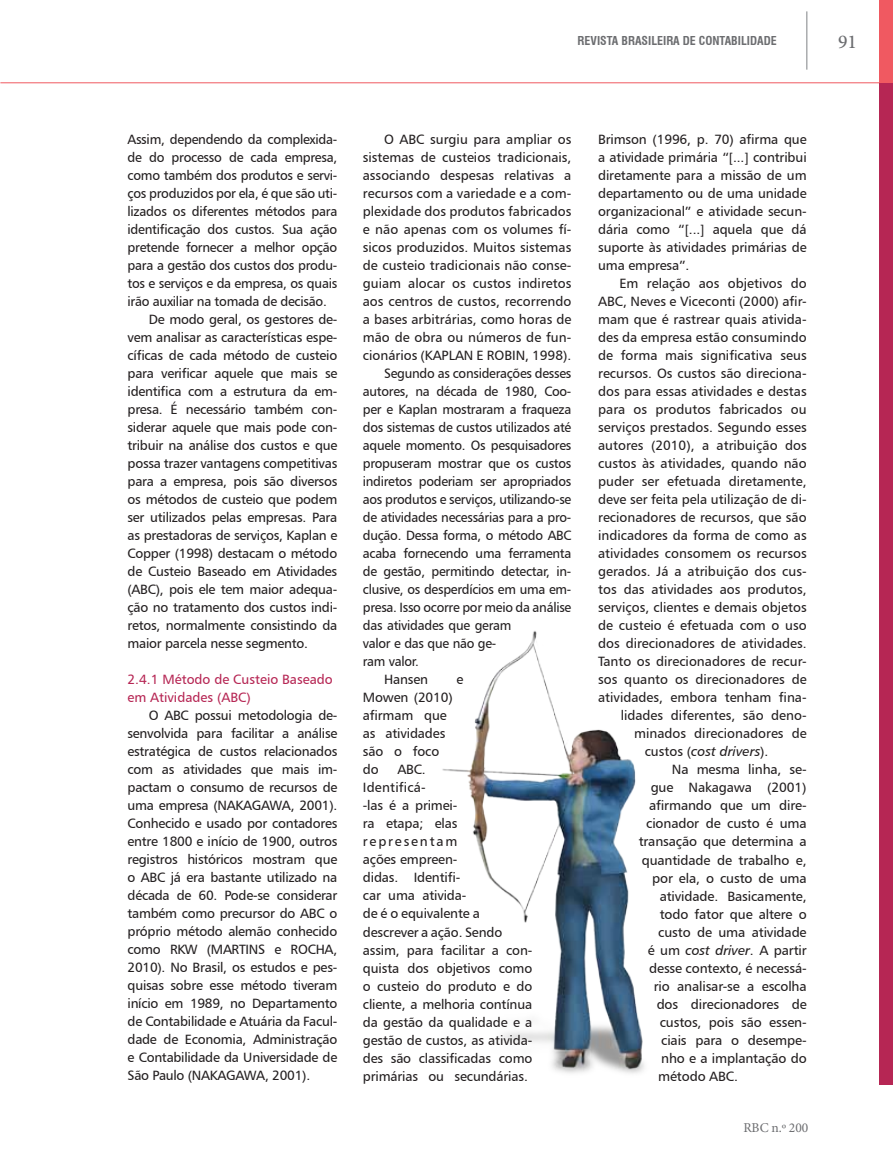
<style>
.page{position:relative;width:893px;height:1170px;background:#fff}
.page>*{position:absolute;margin:0;border:0;box-sizing:border-box;transform-origin:0 0}
.t1{font:500 19.5px "Minion Pro";color:#6c6d70}
.t2{font:13.5px/18px "Humanist 777 BT Roman B";letter-spacing:-.01em;color:#231f20;text-align:justify}
.t3{font:13.5px/18px "Humanist 777 BT Roman B";color:#b62654}
.t4{font:13.5px "Humanist 777 BT Italic B";color:#231f20}
.t5{font:13.5px "Minion Pro";letter-spacing:-.01em;color:#6c6d70}
.t6{font:700 condensed 12px "Swiss 721 BT";color:#6c6d70}
.s1{font-family:"Humanist 777 BT Roman B"}
.s2{font-family:"Humanist 777 BT Italic B"}
</style>
<div class="page">
<hr style="left:0;top:82px;width:893px;height:1px;background:#f05961">
<div style="left:880px;top:82px;width:13px;height:1002px;background:#b62654"></div>
<div style="left:880px;top:0;width:13px;height:82px;background:#f05961"></div>
<hr style="left:806px;top:11px;width:1px;height:59px;background:#808285">
<img style="left:442px;top:631px;width:202px;height:443px">
<p class="t6" style="left:578px;top:34px;width:201px">REVISTA BRASILEIRA DE CONTABILIDADE</p>
<h1 class="t1" style="left:838px;top:28px;width:20px">91</h1>
<p class="t2" style="left:128px;top:130px;width:211px">Assim, dependendo da complexida-</p>
<p class="t2" style="left:128px;top:148px;width:211px">de do processo de cada empresa,</p>
<p class="t2" style="left:128px;top:166px;width:211px">como também dos produtos e servi-</p>
<p class="t2" style="left:128px;top:184px;width:211px">ços produzidos por ela, é que são uti-</p>
<p class="t2" style="left:128px;top:202px;width:211px">lizados os diferentes métodos para</p>
<p class="t2" style="left:128px;top:220px;width:211px">identificação dos custos. Sua ação</p>
<p class="t2" style="left:128px;top:238px;width:211px">pretende fornecer a melhor opção</p>
<p class="t2" style="left:128px;top:256px;width:211px">para a gestão dos custos dos produ-</p>
<p class="t2" style="left:128px;top:274px;width:211px">tos e serviços e da empresa, os quais</p>
<p class="t2" style="left:128px;top:292px;width:201px">irão auxiliar na tomada de decisão.</p>
<p class="t2" style="left:149px;top:310px;width:190px">De modo geral, os gestores de-</p>
<p class="t2" style="left:128px;top:328px;width:211px">vem analisar as características espe-</p>
<p class="t2" style="left:128px;top:346px;width:211px">cíficas de cada método de custeio</p>
<p class="t2" style="left:128px;top:364px;width:211px">para verificar aquele que mais se</p>
<p class="t2" style="left:128px;top:382px;width:211px">identifica com a estrutura da em-</p>
<p class="t2" style="left:128px;top:400px;width:211px">presa. É necessário também con-</p>
<p class="t2" style="left:128px;top:418px;width:211px">siderar aquele que mais pode con-</p>
<p class="t2" style="left:128px;top:436px;width:211px">tribuir na análise dos custos e que</p>
<p class="t2" style="left:128px;top:454px;width:211px">possa trazer vantagens competitivas</p>
<p class="t2" style="left:128px;top:472px;width:211px">para a empresa, pois são diversos</p>
<p class="t2" style="left:128px;top:490px;width:211px">os métodos de custeio que podem</p>
<p class="t2" style="left:128px;top:508px;width:211px">ser utilizados pelas empresas. Para</p>
<p class="t2" style="left:128px;top:526px;width:211px">as prestadoras de serviços, Kaplan e</p>
<p class="t2" style="left:128px;top:544px;width:211px">Copper (1998) destacam o método</p>
<p class="t2" style="left:128px;top:562px;width:211px">de Custeio Baseado em Atividades</p>
<p class="t2" style="left:128px;top:580px;width:211px">(ABC), pois ele tem maior adequa-</p>
<p class="t2" style="left:128px;top:598px;width:211px">ção no tratamento dos custos indi-</p>
<p class="t2" style="left:128px;top:616px;width:211px">retos, normalmente consistindo da</p>
<p class="t2" style="left:128px;top:634px;width:182px">maior parcela nesse segmento.</p>
<p class="t3" style="left:128px;top:670px;width:207px">2.4.1 Método de Custeio Baseado em Atividades (ABC)</p>
<p class="t2" style="left:128px;top:706px;width:211px;text-indent:21px">O ABC possui metodologia de&shy;senvolvida para facilitar a análise estratégica de custos relacionados com as atividades que mais im&shy;pactam o consumo de recursos de uma empresa (NAKAGAWA, 2001).<br>Conhecido e usado por contadores entre 1800 e início de 1900, outros registros históricos mostram que o ABC já era bastante utilizado na década de 60. Pode-se considerar também como precursor do ABC o próprio método alemão conhecido como RKW (MARTINS e ROCHA, 2010). No Brasil, os estudos e pes&shy;quisas sobre esse método tiveram início em 1989, no Departamento de Contabilidade e Atuária da Facul&shy;dade de Economia, Administração e Contabilidade da Universidade de São Paulo (NAKAGAWA, 2001).</p>
<p class="t2" style="left:384px;top:130px;width:189px">O ABC surgiu para ampliar os</p>
<p class="t2" style="left:363px;top:148px;width:210px">sistemas de custeios tradicionais,</p>
<p class="t2" style="left:363px;top:166px;width:210px">associando despesas relativas a</p>
<p class="t2" style="left:363px;top:184px;width:210px">recursos com a variedade e a com-</p>
<p class="t2" style="left:363px;top:202px;width:210px">plexidade dos produtos fabricados</p>
<p class="t2" style="left:363px;top:220px;width:210px">e não apenas com os volumes fí-</p>
<p class="t2" style="left:363px;top:238px;width:210px">sicos produzidos. Muitos sistemas</p>
<p class="t2" style="left:363px;top:256px;width:210px">de custeio tradicionais não conse-</p>
<p class="t2" style="left:363px;top:274px;width:210px">guiam alocar os custos indiretos</p>
<p class="t2" style="left:363px;top:292px;width:210px">aos centros de custos, recorrendo</p>
<p class="t2" style="left:363px;top:310px;width:210px">a bases arbitrárias, como horas de</p>
<p class="t2" style="left:363px;top:328px;width:210px">mão de obra ou números de fun-</p>
<p class="t2" style="left:363px;top:346px;width:210px">cionários (KAPLAN E ROBIN, 1998).</p>
<p class="t2" style="left:384px;top:364px;width:189px">Segundo as considerações desses</p>
<p class="t2" style="left:363px;top:382px;width:210px">autores, na década de 1980, Coo-</p>
<p class="t2" style="left:363px;top:400px;width:210px">per e Kaplan mostraram a fraqueza</p>
<p class="t2" style="left:363px;top:418px;width:210px">dos sistemas de custos utilizados até</p>
<p class="t2" style="left:363px;top:436px;width:210px">aquele momento. Os pesquisadores</p>
<p class="t2" style="left:363px;top:454px;width:210px">propuseram mostrar que os custos</p>
<p class="t2" style="left:363px;top:472px;width:210px">indiretos poderiam ser apropriados</p>
<p class="t2" style="left:363px;top:490px;width:210px">aos produtos e serviços, utilizando-se</p>
<p class="t2" style="left:363px;top:508px;width:210px">de atividades necessárias para a pro-</p>
<p class="t2" style="left:363px;top:526px;width:210px">dução. Dessa forma, o método ABC</p>
<p class="t2" style="left:363px;top:544px;width:210px">acaba fornecendo uma ferramenta</p>
<p class="t2" style="left:363px;top:562px;width:210px">de gestão, permitindo detectar, in-</p>
<p class="t2" style="left:363px;top:580px;width:210px">clusive, os desperdícios em uma em-</p>
<p class="t2" style="left:363px;top:598px;width:210px">presa. Isso ocorre por meio da análise</p>
<p class="t2" style="left:363px;top:616px;width:150px">das atividades que geram</p>
<p class="t2" style="left:363px;top:634px;width:135px">valor e das que não ge-</p>
<p class="t2" style="left:363px;top:652px;width:58px">ram valor.</p>
<p class="t2" style="left:384px;top:670px;width:46px">Hansen</p>
<p class="t2" style="left:456px;top:670px;width:8px">e</p>
<p class="t2" style="left:363px;top:688px;width:91px;text-align:left">Mowen (2010) afirmam que as atividades são o foco do</p>
<p class="t2" style="left:363px;top:760px;width:171px;text-align:left;text-indent:35px">ABC.<br>Identificá-<br>-las é a primei-<br>ra etapa; elas representam<br>ações empreen-<br>didas. Identifi-<br>car uma ativida-<br>de é o equivalente a descrever a ação. Sendo assim, para facilitar a con&shy;quista dos objetivos como o custeio do produto e do cliente, a melhoria contínua da gestão da qualidade e a gestão de custos, as ativida&shy;des são classificadas como primárias ou secundárias.</p>
<p class="t2" style="left:598px;top:130px;width:210px">Brimson (1996, p. 70) afirma que a atividade primária “[...] contribui diretamente para a missão de um departamento ou de uma unidade organizacional” e atividade secun&shy;dária como “[...] aquela que dá suporte às atividades primárias de uma empresa”.</p>
<p class="t2" style="left:598px;top:274px;width:210px;text-align:right">Em relação aos objetivos do<br>ABC, Neves e Viceconti (2000) afir&shy;mam que é rastrear quais ativida&shy;des da empresa estão consumindo de forma mais significativa seus recursos. Os custos são direciona&shy;dos para essas atividades e destas para os produtos fabricados ou serviços prestados. Segundo esses autores (2010), a atribuição dos custos às atividades, quando não puder ser efetuada diretamente, deve ser feita pela utilização de di&shy;recionadores de recursos, que são indicadores da forma de como as atividades consomem os recursos gerados. Já a atribuição dos cus&shy;tos das atividades aos produtos, serviços, clientes e demais objetos de custeio é efetuada com o uso dos direcionadores de atividades.<br>Tanto os direcionadores de recur&shy;sos quanto os direcionadores de atividades, embora tenham fina&shy;lidades diferentes, são deno&shy;minados direcionadores de</p>
<p class="t4" style="left:645px;top:743px;width:125px"><span class="s1">custos (</span>cost drivers<span class="s1">).</span></p>
<p class="t2" style="left:672px;top:760px;width:136px">Na mesma linha, se-</p>
<p class="t2" style="left:651px;top:778px;width:157px">gue Nakagawa (2001)</p>
<p class="t2" style="left:649px;top:796px;width:159px">afirmando que um dire-</p>
<p class="t2" style="left:646px;top:814px;width:162px">cionador de custo é uma</p>
<p class="t2" style="left:639px;top:832px;width:170px">transação que determina a</p>
<p class="t2" style="left:642px;top:850px;width:166px">quantidade de trabalho e,</p>
<p class="t2" style="left:652px;top:868px;width:156px">por ela, o custo de uma</p>
<p class="t2" style="left:660px;top:886px;width:148px">atividade. Basicamente,</p>
<p class="t2" style="left:660px;top:904px;width:148px">todo fator que altere o</p>
<p class="t2" style="left:658px;top:922px;width:150px">custo de uma atividade</p>
<p class="t2" style="left:648px;top:940px;width:161px">é um <span class="s2">cost driver</span>. A partir</p>
<p class="t2" style="left:649px;top:958px;width:159px">desse contexto, é necessá-</p>
<p class="t2" style="left:654px;top:976px;width:155px">rio analisar-se a escolha</p>
<p class="t2" style="left:657px;top:994px;width:151px">dos direcionadores de</p>
<p class="t2" style="left:660px;top:1012px;width:149px">custos, pois são essen-</p>
<p class="t2" style="left:661px;top:1030px;width:147px">ciais para o desempe-</p>
<p class="t2" style="left:661px;top:1048px;width:147px">nho e a implantação do</p>
<p class="t2" style="left:658px;top:1066px;width:81px">método ABC.</p>
<p class="t5" style="left:743px;top:1118px;width:66px">RBC n.º 200</p>
</div>
